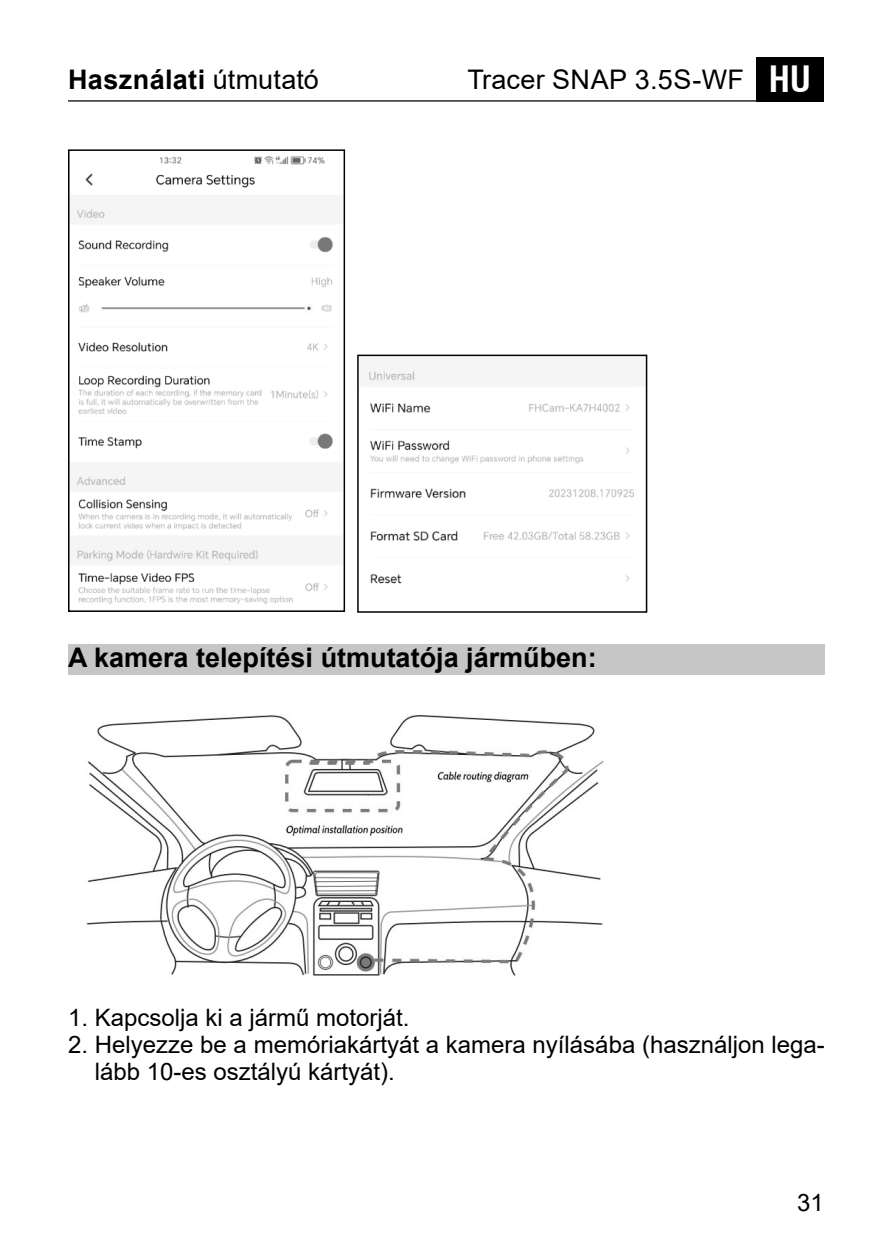
<style>
.page{position:relative;width:893px;height:1259px;background:#fff}
.page>*{position:absolute;margin:0;border:0;box-sizing:border-box;transform-origin:0 0}
.Tytul{font:700 27px "Arial";color:#000}
.t1{font:27px "Arial";letter-spacing:.015em;color:#000}
.body{font:24px/27px "Arial";color:#000}
.s1{font-weight:400}
.s2{font-family:"Swiss 721 BT";font-weight:700;font-stretch:condensed;font-size:35.4px;color:#fff}
</style>
<div class="page">
<hr style="left:68px;top:100px;width:756px;height:2px;background:#000">
<div style="left:756px;top:57px;width:68px;height:45px;background:#000"></div>
<div style="left:68px;top:644px;width:757px;height:31px;background:#c6c6c6"></div>
<img style="left:366px;top:369px;width:271px;height:215px">
<div style="left:357px;top:355px;width:290px;height:258px;border:2px solid #000"></div>
<img style="left:75px;top:156px;width:259px;height:448px">
<div style="left:68px;top:149px;width:277px;height:463px;border:2px solid #000"></div>
<img style="left:86px;top:715px;width:518px;height:261px">
<p class="Tytul" style="left:68px;top:61px;width:252px">Használati <span class="s1">útmutató</span></p>
<p class="t1" style="left:468px;top:61px;width:345px">Tracer SNAP 3.5S-WF <span class="s2">HU</span></p>
<p class="Tytul" style="left:68px;top:638px;width:530px">A kamera telepítési útmutatója járműben:</p>
<p class="body" style="left:68px;top:1004px;width:343px">1. Kapcsolja ki a jármű motorját.</p>
<p class="body" style="left:95px;top:1031px;width:732px;text-indent:-27px">2. Helyezze be a memóriakártyát a kamera nyílásába (használjon lega&shy;lább 10-es osztályú kártyát).</p>
<p class="body" style="left:797px;top:1188px;width:28px">31</p>
</div>
